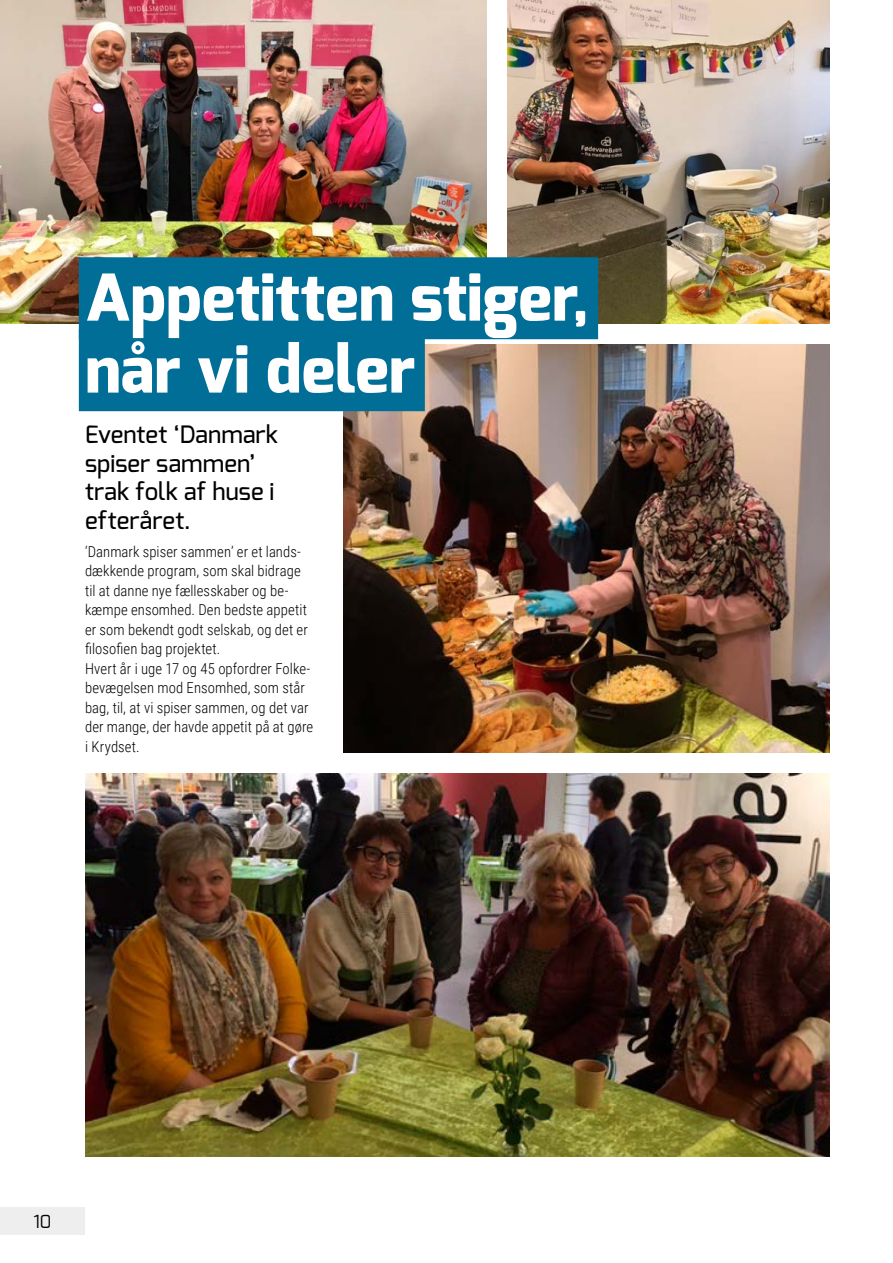
<style>
.page{position:relative;width:893px;height:1263px;background:#fff}
.page>*{position:absolute;margin:0;border:0;box-sizing:border-box;transform-origin:0 0}
.t1{font:800 64.5px/72px "Exo";color:#fff}
.t2{font:500 24px/28.5px "Exo";letter-spacing:.005em;color:#000}
.t3{font:18px "Exo";color:#000}
.t4{font:300 15px/19.5px "Roboto Condensed";letter-spacing:.005em;color:#000}
</style>
<div class="page">
<img style="left:343px;top:344px;width:486px;height:408px">
<img style="left:0;top:0;width:486px;height:323px">
<img style="left:507px;top:0;width:322px;height:323px">
<img style="left:85px;top:773px;width:744px;height:384px">
<div style="left:79px;top:257px;width:519px;height:82px;background:#006e96"></div>
<div style="left:79px;top:329px;width:346px;height:82px;background:#006e96"></div>
<div style="left:0;top:1208px;width:85px;height:27px;background:#eee"></div>
<h1 class="t1" style="left:85px;top:262px;width:505px">Appetitten stiger, når vi deler</h1>
<h2 class="t2" style="left:85px;top:420px;width:195px">Eventet ‘Danmark spiser sammen’ trak folk af huse i efteråret.</h2>
<p class="t4" style="left:85px;top:541px;width:230px">‘Danmark spiser sammen’ er et lands&shy;dækkende program, som skal bidrage til at danne nye fællesskaber og be&shy;kæmpe ensomhed. Den bedste appetit er som bekendt godt selskab, og det er filosofien bag projektet.<br>Hvert år i uge 17 og 45 opfordrer Folke&shy;bevægelsen mod Ensomhed, som står bag, til, at vi spiser sammen, og det var der mange, der havde appetit på at gøre i Krydset.</p>
<p class="t3" style="left:34px;top:1210px;width:19px">10</p>
</div>
